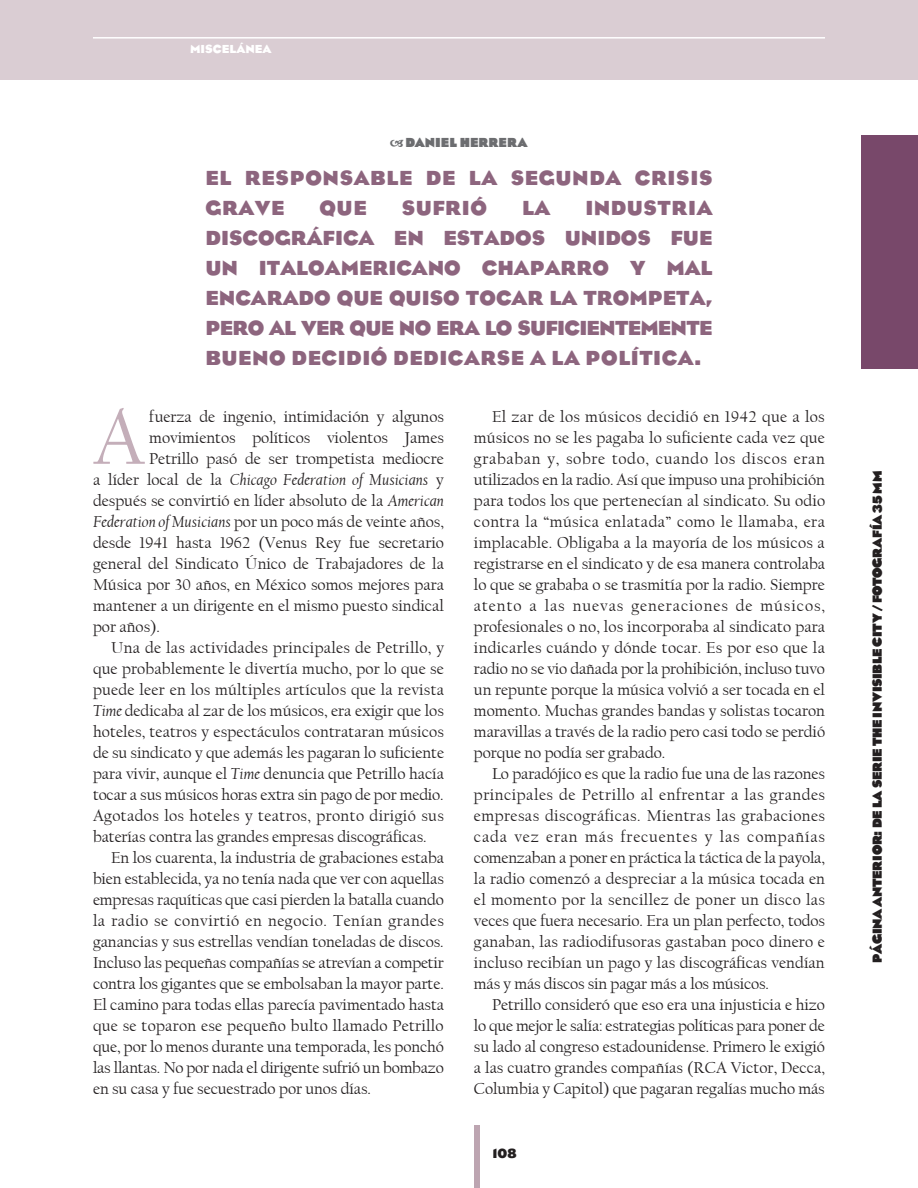
<style>
.page{position:relative;width:918px;height:1188px;background:#fff}
.page>*{position:absolute;margin:0;border:0;box-sizing:border-box;transform-origin:0 0}
.t1{font:79.8px "Californian FB";color:#c4aeb9}
.t2{font:700 21px "Eagle";color:#8d657e}
.t3{font:16.5px/21px "Californian FB";letter-spacing:-.005em;color:#231f20;text-align:justify}
.t4{font:16.5px "Californian FB";letter-spacing:.015em;color:#231f20}
.t5{font:italic 16.5px "Californian FB";color:#231f20}
.t6{font:16.5px "Californian FB";letter-spacing:.025em;color:#231f20}
.t7{font:16.5px "Californian FB";letter-spacing:.03em;color:#231f20}
.t8{font:900 13.5px "Eagle";letter-spacing:-.025em;color:#231f20}
.t9{font:900 13.5px "Eagle";color:#6c6d70}
.t10{font:700 13.5px "Eagle";color:#231f20}
.t11{font:700 12px "Eagle";color:#fff}
.s1{font-style:normal}
.s2{font-style:italic}
</style>
<div class="page">
<div style="left:0;top:0;width:918px;height:80px;background:#dacdd3"></div>
<hr style="left:93px;top:37px;width:732px;height:2px;background:#fff">
<div style="left:474px;top:1125px;width:6px;height:63px;background:#bda5b1"></div>
<div style="left:861px;top:135px;width:57px;height:234px;background:#78486a"></div>
<p class="t11" style="left:190px;top:42px;width:9px">MISCEL</p>
<p class="t11" style="left:236px;top:42px;width:28px">ÁNEA</p>
<p class="t9" style="left:405px;top:135px;width:124px">DANIEL HERRERA</p>
<p class="t2" style="left:206px;top:166px;width:56px">EL RESPO</p>
<p class="t2" style="left:323px;top:166px;width:77px">NSABLE</p>
<p class="t2" style="left:426px;top:166px;width:15px">DE</p>
<p class="t2" style="left:469px;top:166px;width:15px">LA</p>
<p class="t2" style="left:511px;top:166px;width:96px">SEGUNDA</p>
<p class="t2" style="left:635px;top:166px;width:14px">CRISIS</p>
<p class="t2" style="left:206px;top:197px;width:33px">GRAVE</p>
<p class="t2" style="left:320px;top:197px;width:46px">QUE</p>
<p class="t2" style="left:402px;top:197px;width:87px">SUFRIÓ</p>
<p class="t2" style="left:522px;top:197px;width:15px">LA</p>
<p class="t2" style="left:585px;top:197px;width:73px">INDUSTRIA</p>
<p class="t2" style="left:206px;top:227px;width:15px">DISCO</p>
<p class="t2" style="left:275px;top:227px;width:75px">GRÁFICA</p>
<p class="t2" style="left:394px;top:227px;width:79px">EN ESTADOS</p>
<p class="t2" style="left:565px;top:227px;width:47px">UNIDOS</p>
<p class="t2" style="left:671px;top:227px;width:41px">FUE</p>
<p class="t2" style="left:206px;top:257px;width:69px">UN ITALOAMERICA</p>
<p class="t2" style="left:428px;top:257px;width:103px">NO CHAPARRO</p>
<p class="t2" style="left:630px;top:257px;width:53px">Y MAL</p>
<p class="t2" style="left:206px;top:287px;width:47px">ENCARADO</p>
<p class="t2" style="left:337px;top:287px;width:98px">QUE QUISO</p>
<p class="t2" style="left:466px;top:287px;width:17px">TOCAR</p>
<p class="t2" style="left:550px;top:287px;width:51px">LA TROMPETA</p>
<p class="t2" style="left:705px;top:287px;width:8px">,</p>
<p class="t2" style="left:206px;top:317px;width:16px">PERO</p>
<p class="t2" style="left:269px;top:317px;width:48px">AL VER</p>
<p class="t2" style="left:350px;top:317px;width:102px">QUE NO ERA</p>
<p class="t2" style="left:485px;top:317px;width:84px">LO SUFICIE</p>
<p class="t2" style="left:599px;top:317px;width:31px">NTEME</p>
<p class="t2" style="left:671px;top:317px;width:30px">NTE</p>
<p class="t2" style="left:206px;top:347px;width:100px">BUENO DECIDI</p>
<p class="t2" style="left:371px;top:347px;width:38px">Ó DEDICARSE</p>
<p class="t2" style="left:530px;top:347px;width:71px">ALA POL</p>
<p class="t2" style="left:631px;top:347px;width:24px">ÍTICA</p>
<p class="t2" style="left:694px;top:347px;width:9px">.</p>
<h1 class="t1" style="left:93px;top:394px;width:54px">A</h1>
<p class="t3" style="left:149px;top:406px;width:296px">fuerza de ingenio, intimidación y algunos</p>
<p class="t3" style="left:149px;top:427px;width:296px">movimientos políticos violentos James</p>
<p class="t3" style="left:149px;top:448px;width:296px">Petrillo pasó de ser trompetista mediocre</p>
<p class="t5" style="left:93px;top:470px;width:353px"><span class="s1">a líder local de la</span> Chicago Federation of Musicians <span class="s1">y</span></p>
<p class="t3" style="left:93px;top:490px;width:353px">después se convirtió en líder absoluto de la <span class="s2">American</span></p>
<p class="t3" style="left:93px;top:511px;width:352px"><span class="s2">Federation of Musicians</span> por un poco más de veinte años,</p>
<p class="t3" style="left:93px;top:532px;width:352px">desde 1941 hasta 1962 (Venus Rey fue secretario</p>
<p class="t3" style="left:93px;top:553px;width:352px">general del Sindicato Único de Trabajadores de la</p>
<p class="t3" style="left:93px;top:574px;width:352px">Música por 30 años, en México somos mejores para</p>
<p class="t3" style="left:93px;top:595px;width:352px">mantener a un dirigente en el mismo puesto sindical</p>
<p class="t3" style="left:93px;top:616px;width:69px">por años).</p>
<p class="t4" style="left:111px;top:638px;width:335px">Una de las actividades principales de Petrillo, y</p>
<p class="t3" style="left:93px;top:658px;width:352px">que probablemente le divertía mucho, por lo que se</p>
<p class="t4" style="left:93px;top:680px;width:353px">puede leer en los múltiples artículos que la revista</p>
<p class="t3" style="left:93px;top:700px;width:352px"><span class="s2">Time</span> dedicaba al zar de los músicos, era exigir que los</p>
<p class="t3" style="left:93px;top:721px;width:352px">hoteles, teatros y espectáculos contrataran músicos</p>
<p class="t3" style="left:93px;top:742px;width:353px">de su sindicato y que además les pagaran lo suficiente</p>
<p class="t3" style="left:93px;top:763px;width:352px">para vivir, aunque el <span class="s2">Time</span> denuncia que Petrillo hacía</p>
<p class="t3" style="left:93px;top:784px;width:352px">tocar a sus músicos horas extra sin pago de por medio.</p>
<p class="t6" style="left:93px;top:806px;width:352px">Agotados los hoteles y teatros, pronto dirigió sus</p>
<p class="t3" style="left:93px;top:826px;width:335px">baterías contra las grandes empresas discográficas.</p>
<p class="t3" style="left:111px;top:847px;width:335px">En los cuarenta, la industria de grabaciones estaba</p>
<p class="t3" style="left:93px;top:868px;width:352px">bien establecida, ya no tenía nada que ver con aquellas</p>
<p class="t3" style="left:93px;top:889px;width:352px">empresas raquíticas que casi pierden la batalla cuando</p>
<p class="t7" style="left:93px;top:911px;width:352px">la radio se convirtió en negocio. Tenían grandes</p>
<p class="t3" style="left:93px;top:931px;width:352px">ganancias y sus estrellas vendían toneladas de discos.</p>
<p class="t3" style="left:93px;top:952px;width:352px">Incluso las pequeñas compañías se atrevían a competir</p>
<p class="t3" style="left:93px;top:973px;width:352px">contra los gigantes que se embolsaban la mayor parte.</p>
<p class="t3" style="left:93px;top:994px;width:353px">El camino para todas ellas parecía pavimentado hasta</p>
<p class="t4" style="left:93px;top:1016px;width:352px">que se toparon ese pequeño bulto llamado Petrillo</p>
<p class="t3" style="left:93px;top:1036px;width:353px">que, por lo menos durante una temporada, les ponchó</p>
<p class="t3" style="left:93px;top:1057px;width:352px">las llantas. No por nada el dirigente sufrió un bombazo</p>
<p class="t3" style="left:93px;top:1078px;width:280px">en su casa y fue secuestrado por unos días.</p>
<p class="t3" style="left:474px;top:406px;width:353px;text-indent:18px">El zar de los músicos decidió en 1942 que a los músicos no se les pagaba lo suficiente cada vez que grababan y, sobre todo, cuando los discos eran utilizados en la radio. Así que impuso una prohibición para todos los que pertenecían al sindicato. Su odio contra la “música enlatada” como le llamaba, era implacable. Obligaba a la mayoría de los músicos a registrarse en el sindicato y de esa manera controlaba lo que se grababa o se trasmitía por la radio. Siempre atento a las nuevas generaciones de músicos, profesionales o no, los incorporaba al sindicato para indicarles cuándo y dónde tocar. Es por eso que la radio no se vio dañada por la prohibición, incluso tuvo un repunte porque la música volvió a ser tocada en el momento. Muchas grandes bandas y solistas tocaron maravillas a través de la radio pero casi todo se perdió porque no podía ser grabado.</p>
<p class="t3" style="left:474px;top:763px;width:353px;text-indent:18px">Lo paradójico es que la radio fue una de las razones principales de Petrillo al enfrentar a las grandes empresas discográficas. Mientras las grabaciones cada vez eran más frecuentes y las compañías comenzaban a poner en práctica la táctica de la payola, la radio comenzó a despreciar a la música tocada en el momento por la sencillez de poner un disco las veces que fuera necesario. Era un plan perfecto, todos ganaban, las radiodifusoras gastaban poco dinero e incluso recibían un pago y las discográficas vendían más y más discos sin pagar más a los músicos.</p>
<p class="t3" style="left:474px;top:994px;width:353px;text-indent:18px">Petrillo consideró que eso era una injusticia e hizo lo que mejor le salía: estrategias políticas para poner de su lado al congreso estadounidense. Primero le exigió a las cuatro grandes compañías (RCA Victor, Decca, Columbia y Capitol) que pagaran regalías mucho más</p>
<p class="t10" style="left:492px;top:1146px;width:26px">108</p>
<p class="t8" style="left:869px;top:963px;width:494px;rotate:-90deg">PÁGINA ANTERIOR: DE LA SERIE THE INVISIBLE CITY / FOTOGRAFÍA 35 MM</p>
</div>
